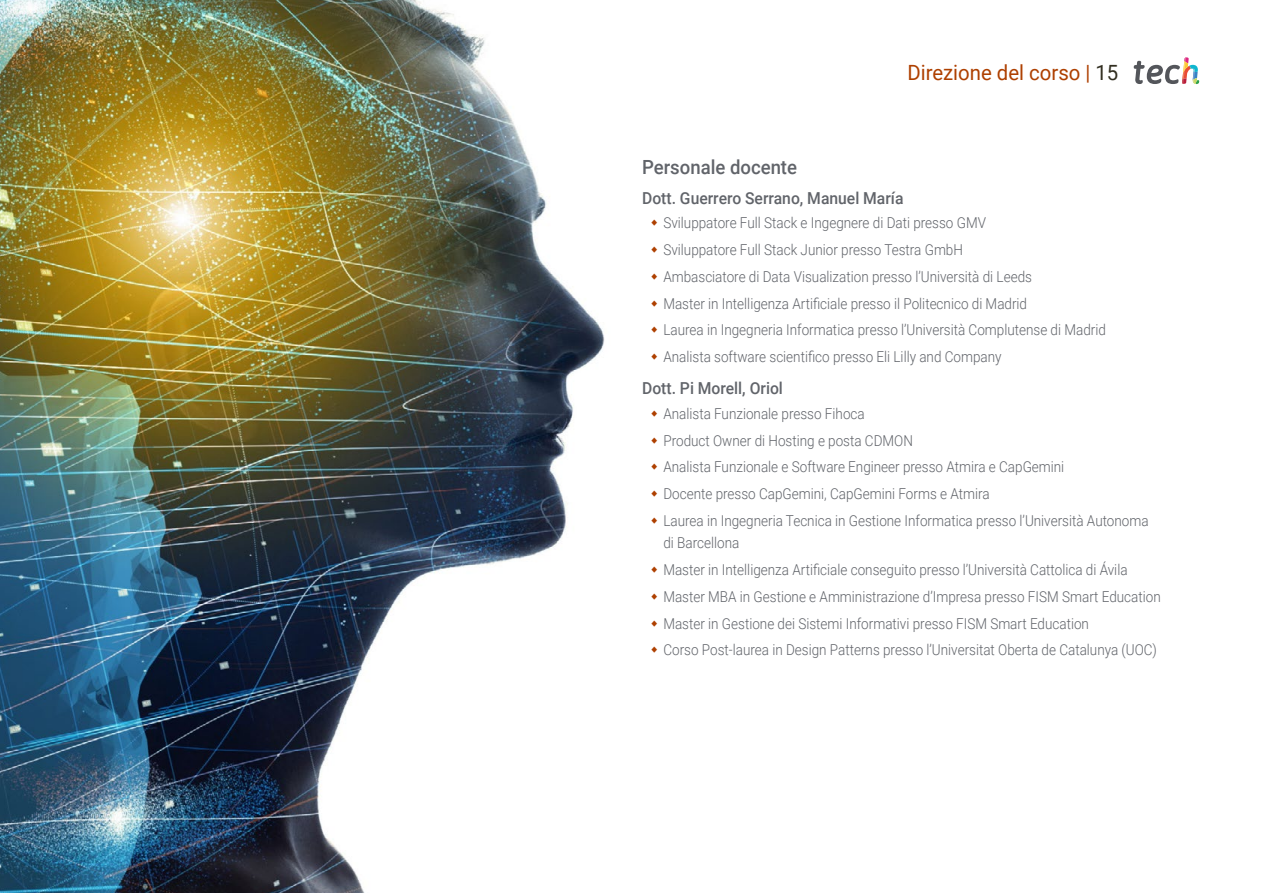
<style>
.page{position:relative;width:1263px;height:893px;background:#fff}
.page>*{position:absolute;margin:0;border:0;box-sizing:border-box;transform-origin:0 0}
.t1{font:21px "Roboto";color:#ae4000}
.t2{font:500 19.5px "Roboto";color:#61646a;scale:.95 1}
.t3{font:500 16.5px "Roboto";color:#61646a;scale:.95 1}
.t4{font:300 15px/26.7px "Roboto";color:#61646a;scale:.9 1}
.s1{color:#312e20}
</style>
<div class="page">
<svg style="left:1134px;top:57px;width:65px;height:27px"></svg>
<img style="left:0;top:0;width:605px;height:893px">
<h2 class="t2" style="left:642px;top:154px;width:165px">Personale docente</h2>
<h1 class="t1" style="left:907px;top:57px;width:213px">Direzione del corso | <span class="s1">15</span></h1>
<p class="t3" style="left:642px;top:186px;width:277px">Dott. Guerrero Serrano, Manuel María</p>
<p class="t4" style="left:663px;top:209px;width:493px">Sviluppatore Full Stack e Ingegnere di Dati presso GMV<br>Sviluppatore Full Stack Junior presso Testra GmbH<br>Ambasciatore di Data Visualization presso l’Università di Leeds<br>Master in Intelligenza Artificiale presso il Politecnico di Madrid<br>Laurea in Ingegneria Informatica presso l’Università Complutense di Madrid Analista software scientifico presso Eli Lilly and Company</p>
<p class="t3" style="left:642px;top:377px;width:150px">Dott. Pi Morell, Oriol</p>
<p class="t4" style="left:663px;top:399px;width:541px">Analista Funzionale presso Fihoca<br>Product Owner di Hosting e posta CDMON<br>Analista Funzionale e Software Engineer presso Atmira e CapGemini<br>Docente presso CapGemini, CapGemini Forms e Atmira<br>Laurea in Ingegneria Tecnica in Gestione Informatica presso l’Università Autonoma</p>
<p class="t4" style="left:663px;top:529px;width:554px">di Barcellona<br>Master in Intelligenza Artificiale conseguito presso l’Università Cattolica di Ávila Master MBA in Gestione e Amministrazione d’Impresa presso FISM Smart Education Master in Gestione dei Sistemi Informativi presso FISM Smart Education<br>Corso Post-laurea in Design Patterns presso l’Universitat Oberta de Catalunya (UOC)</p>
</div>
